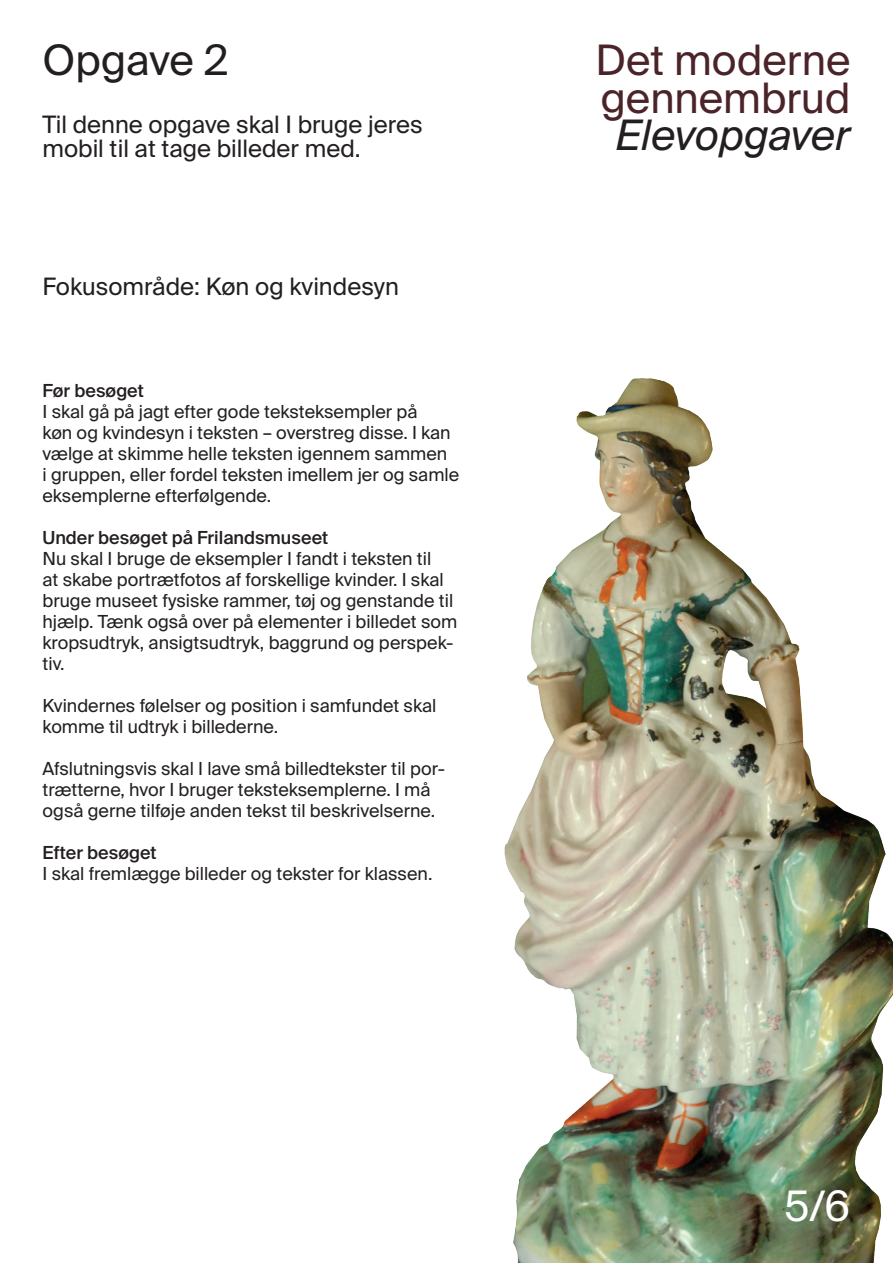
<style>
.page{position:relative;width:893px;height:1263px;background:#fff}
.page>*{position:absolute;margin:0;border:0;box-sizing:border-box;transform-origin:0 0}
.t1{font:42px/37.5px "Suisse Intl";color:#4b2429}
.t2{font:italic 42px "Suisse Intl";color:#231f20}
.t3{font:42px "Suisse Intl";color:#231f20}
.t4{font:42px "Suisse Intl";color:#fff}
.t5{font:24px/24px "Suisse Intl";color:#231f20}
.t6{font:18px/21px "Suisse Intl";color:#231f20}
.t7{font:500 18px "Suisse Intl";color:#231f20}
</style>
<div class="page">
<img style="left:504px;top:378px;width:389px;height:885px">
<h1 class="t3" style="left:43px;top:36px;width:188px">Opgave 2</h1>
<h2 class="t5" style="left:43px;top:113px;width:382px">Til denne opgave skal I bruge jeres mobil til at tage billeder med.</h2>
<h2 class="t5" style="left:43px;top:275px;width:358px">Fokusområde: Køn og kvindesyn</h2>
<p class="t7" style="left:43px;top:380px;width:103px">Før besøget</p>
<p class="t6" style="left:43px;top:401px;width:418px">I skal gå på jagt efter gode teksteksempler på<br>køn og kvindesyn i teksten – overstreg disse. I kan vælge at skimme helle teksten igennem sammen<br>i gruppen, eller fordel teksten imellem jer og samle eksemplerne efterfølgende.</p>
<p class="t7" style="left:43px;top:527px;width:287px">Under besøget på Frilandsmuseet</p>
<p class="t6" style="left:43px;top:548px;width:416px">Nu skal I bruge de eksempler I fandt i teksten til<br>at skabe portrætfotos af forskellige kvinder. I skal bruge museet fysiske rammer, tøj og genstande til hjælp. Tænk også over på elementer i billedet som kropsudtryk, ansigtsudtryk, baggrund og perspek&shy;tiv.</p>
<p class="t6" style="left:43px;top:695px;width:395px">Kvindernes følelser og position i samfundet skal komme til udtryk i billederne.</p>
<p class="t6" style="left:43px;top:758px;width:404px">Afslutningsvis skal I lave små billedtekster til por&shy;trætterne, hvor I bruger teksteksemplerne. I må også gerne tilføje anden tekst til beskrivelserne.</p>
<p class="t7" style="left:43px;top:842px;width:116px">Efter besøget</p>
<p class="t6" style="left:43px;top:863px;width:391px">I skal fremlægge billeder og tekster for klassen.</p>
<h1 class="t1" style="left:595px;top:42px;width:256px">Det moderne gennembrud</h1>
<h1 class="t2" style="left:615px;top:111px;width:237px">Elevopgaver</h1>
<h1 class="t4" style="left:784px;top:1182px;width:68px">5/6</h1>
</div>
